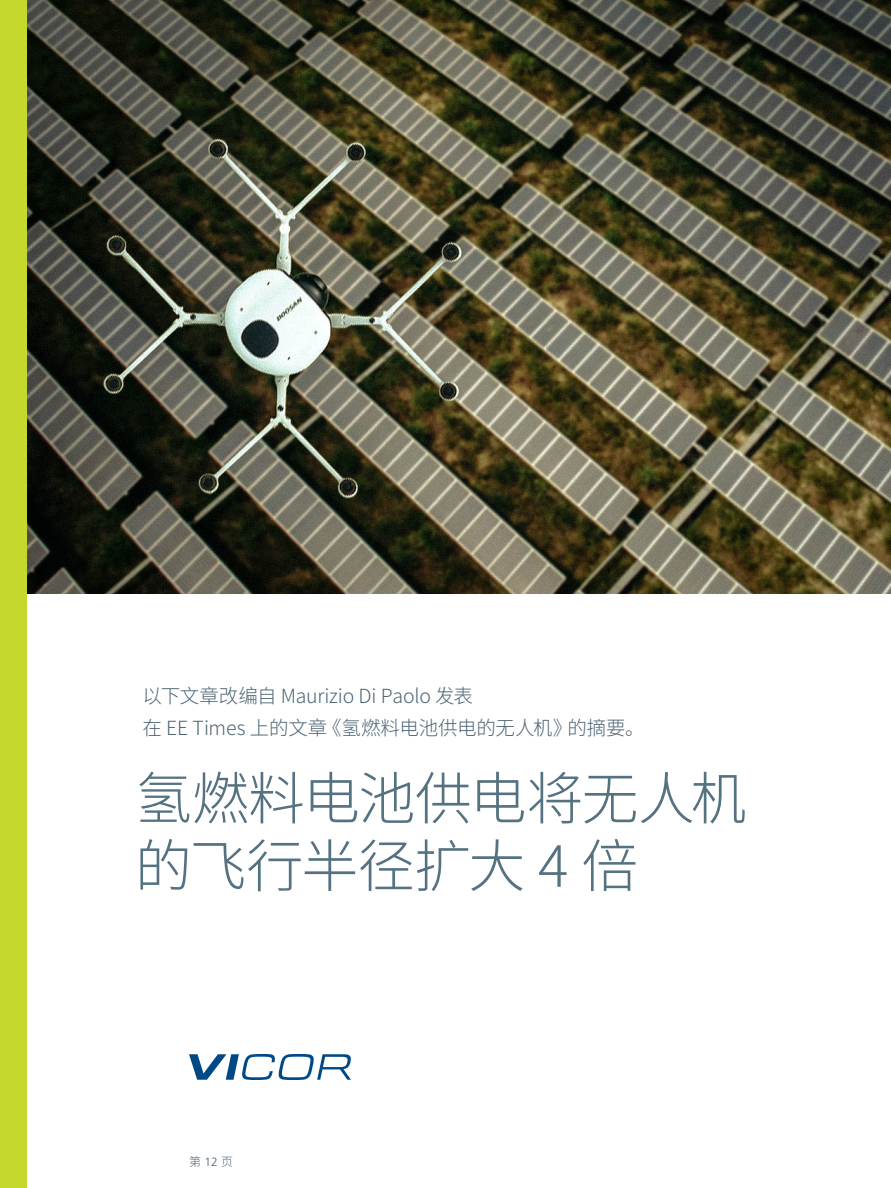
<style>
.page{position:relative;width:891px;height:1188px;background:#fff}
.page>*{position:absolute;margin:0;border:0;box-sizing:border-box;transform-origin:0 0}
.Heading_1{font:300 57px/67.5px "Source Han Sans CN";letter-spacing:-.02em;color:#557281}
.Heading_2{font:300 19.5px "Source Han Sans CN";letter-spacing:-.01em;color:#4e6574}
.P__Small__8_12{font:300 12px "Source Han Sans CN";color:#4e6574}
.s1{font-family:"Frutiger LT Pro"}
</style>
<div class="page">
<div style="left:0;top:0;width:27px;height:1188px;background:#c4d82d"></div>
<svg style="left:189px;top:1054px;width:162px;height:26px"></svg>
<img style="left:27px;top:0;width:864px;height:594px">
<p class="Heading_2" style="left:142px;top:685px;width:332px">以下文章改编自 Maurizio Di Paolo 发表</p>
<p class="Heading_2" style="left:142px;top:716px;width:504px">在 EE Times 上的文章《氢燃料电池供电的无人机》的摘要。</p>
<p class="Heading_1" style="left:135px;top:766px;width:614px">氢燃料电池供电将无人机的飞行半径扩大 4 倍</p>
<p class="P__Small__8_12" style="left:189px;top:1155px;width:46px">第 <span class="s1">12</span> 页</p>
</div>
